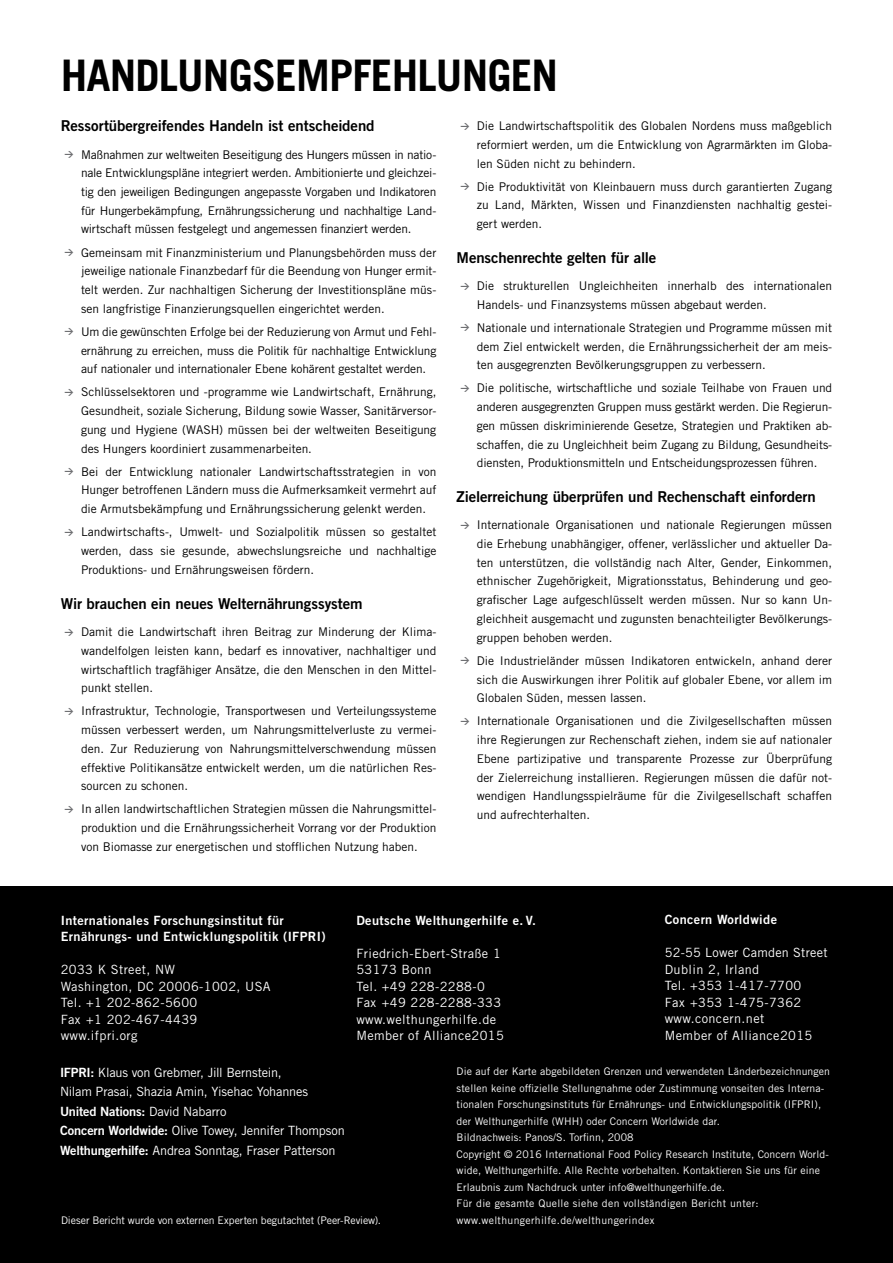
<style>
.page{position:relative;width:893px;height:1263px;background:#fff}
.page>*{position:absolute;margin:0;border:0;box-sizing:border-box;transform-origin:0 0}
.t1{font:700 43.5px "Trade Gothic LT Std";letter-spacing:-.02em;color:#000}
.t2{font:15px "Trade Gothic LT Std Bd 2";letter-spacing:-.01em;color:#000}
.t3{font:12.75px/16.5px "Trade Gothic LT Std";letter-spacing:.03em;color:#fff}
.t4{font:12.75px/16.5px "Trade Gothic LT Std Bd 2";letter-spacing:.03em;color:#fff}
.t5{font:12.75px/19.5px "Trade Gothic LT Std";letter-spacing:-.01em;color:#fff}
.t6{font:12.75px/19.5px "Trade Gothic LT Std";letter-spacing:-.015em;color:#fff}
.t7{font:12.75px "Trade Gothic LT Std Bd 2";letter-spacing:-.01em;color:#fff}
.t8{font:12px/18.8px "Trade Gothic LT Std";color:#000;text-align:justify}
.t9{font:10.5px/16.5px "Trade Gothic LT Std";letter-spacing:.01em;color:#fff}
.t10{font:10.5px "Trade Gothic LT Std";letter-spacing:.03em;color:#fff}
.t11{font:10.5px "Trade Gothic LT Std";letter-spacing:-.01em;color:#fff}
.s1{font-family:"DIN";font-weight:700;font-size:9px;color:#6d6e71}
.s2{font-family:"Trade Gothic LT Std Bd 2"}
.s3{font-family:"Trade Gothic LT Std"}
</style>
<div class="page">
<div style="left:0;top:886px;width:893px;height:377px;background:#000"></div>
<h1 class="t1" style="left:61px;top:49px;width:499px">HANDLUNGSEMPFEHLUNGEN</h1>
<p class="t2" style="left:61px;top:117px;width:315px">Ressortübergreifendes Handeln ist entscheidend</p>
<p class="t8" style="left:81px;top:145px;width:357px;text-indent:-17px"><span class="s1">&gt;</span> Maßnahmen zur weltweiten Beseitigung des Hungers müssen in natio&shy;nale Entwicklungspläne integriert werden. Ambitionierte und gleichzei&shy;tig den jeweiligen Bedingungen angepasste Vorgaben und Indikatoren für Hungerbekämpfung, Ernährungssicherung und nachhaltige Land&shy;wirtschaft müssen festgelegt und angemessen finanziert werden.</p>
<p class="t8" style="left:81px;top:243px;width:357px;text-indent:-17px"><span class="s1">&gt;</span> Gemeinsam mit Finanzministerium und Planungsbehörden muss der jeweilige nationale Finanzbedarf für die Beendung von Hunger ermit&shy;telt werden. Zur nachhaltigen Sicherung der Investitionspläne müs&shy;sen langfristige Finanzierungsquellen eingerichtet werden.</p>
<p class="t8" style="left:81px;top:322px;width:357px;text-indent:-17px"><span class="s1">&gt;</span> Um die gewünschten Erfolge bei der Reduzierung von Armut und Fehl&shy;ernährung zu erreichen, muss die Politik für nachhaltige Entwicklung auf nationaler und internationaler Ebene kohärent gestaltet werden.</p>
<p class="t8" style="left:81px;top:382px;width:357px;text-indent:-17px"><span class="s1">&gt;</span> Schlüsselsektoren und -programme wie Landwirtschaft, Ernährung, Gesundheit, soziale Sicherung, Bildung sowie Wasser, Sanitärversor&shy;gung und Hygiene (WASH) müssen bei der weltweiten Beseitigung des Hungers koordiniert zusammenarbeiten.</p>
<p class="t8" style="left:81px;top:462px;width:357px;text-indent:-17px"><span class="s1">&gt;</span> Bei der Entwicklung nationaler Landwirtschaftsstrategien in von Hunger betroffenen Ländern muss die Aufmerksamkeit vermehrt auf die Armutsbekämpfung und Ernährungssicherung gelenkt werden.</p>
<p class="t8" style="left:81px;top:522px;width:357px;text-indent:-17px"><span class="s1">&gt;</span> Landwirtschafts-, Umwelt- und Sozialpolitik müssen so gestaltet werden, dass sie gesunde, abwechslungsreiche und nachhaltige Produktions- und Ernährungsweisen fördern.</p>
<p class="t2" style="left:61px;top:594px;width:303px">Wir brauchen ein neues Welternährungssystem</p>
<p class="t8" style="left:81px;top:622px;width:357px;text-indent:-17px"><span class="s1">&gt;</span> Damit die Landwirtschaft ihren Beitrag zur Minderung der Klima&shy;wandelfolgen leisten kann, bedarf es innovativer, nachhaltiger und wirtschaftlich tragfähiger Ansätze, die den Menschen in den Mittel&shy;punkt stellen.</p>
<p class="t8" style="left:81px;top:702px;width:357px;text-indent:-17px"><span class="s1">&gt;</span> Infrastruktur, Technologie, Transportwesen und Verteilungssysteme müssen verbessert werden, um Nahrungsmittelverluste zu vermei&shy;den. Zur Reduzierung von Nahrungsmittelverschwendung müssen effektive Politikansätze entwickelt werden, um die natürlichen Res&shy;sourcen zu schonen.</p>
<p class="t8" style="left:81px;top:800px;width:357px;text-indent:-17px"><span class="s1">&gt;</span> In allen landwirtschaftlichen Strategien müssen die Nahrungsmittel&shy;produktion und die Ernährungssicherheit Vorrang vor der Produktion von Biomasse zur energetischen und stofflichen Nutzung haben.</p>
<p class="t8" style="left:477px;top:116px;width:357px;text-indent:-17px"><span class="s1">&gt;</span> Die Landwirtschaftspolitik des Globalen Nordens muss maßgeblich reformiert werden, um die Entwicklung von Agrarmärkten im Globa&shy;len Süden nicht zu behindern.</p>
<p class="t8" style="left:477px;top:177px;width:357px;text-indent:-17px"><span class="s1">&gt;</span> Die Produktivität von Kleinbauern muss durch garantierten Zugang zu Land, Märkten, Wissen und Finanzdiensten nachhaltig gestei&shy;gert werden.</p>
<p class="t2" style="left:457px;top:248px;width:201px">Menschenrechte gelten für alle</p>
<p class="t8" style="left:477px;top:276px;width:357px;text-indent:-16px"><span class="s1">&gt;</span> Die strukturellen Ungleichheiten innerhalb des internationalen<br>Handels- und Finanzsystems müssen abgebaut werden.</p>
<p class="t8" style="left:477px;top:318px;width:357px;text-indent:-16px"><span class="s1">&gt;</span> Nationale und internationale Strategien und Programme müssen mit dem Ziel entwickelt werden, die Ernährungssicherheit der am meis&shy;ten ausgegrenzten Bevölkerungsgruppen zu verbessern.</p>
<p class="t8" style="left:477px;top:379px;width:357px;text-indent:-16px"><span class="s1">&gt;</span> Die politische, wirtschaftliche und soziale Teilhabe von Frauen und anderen ausgegrenzten Gruppen muss gestärkt werden. Die Regierun&shy;gen müssen diskriminierende Gesetze, Strategien und Praktiken ab&shy;schaffen, die zu Ungleichheit beim Zugang zu Bildung, Gesundheits&shy;diensten, Produktionsmitteln und Entscheidungsprozessen führen.</p>
<p class="t2" style="left:457px;top:487px;width:361px">Zielerreichung überprüfen und Rechenschaft einfordern</p>
<p class="t8" style="left:477px;top:515px;width:357px;text-indent:-16px"><span class="s1">&gt;</span> Internationale Organisationen und nationale Regierungen müssen die Erhebung unabhängiger, offener, verlässlicher und aktueller Da&shy;ten unterstützen, die vollständig nach Alter, Gender, Einkommen, ethnischer Zugehörigkeit, Migrationsstatus, Behinderung und geo&shy;grafischer Lage aufgeschlüsselt werden müssen. Nur so kann Un&shy;gleichheit ausgemacht und zugunsten benachteiligter Bevölkerungs&shy;gruppen behoben werden.</p>
<p class="t8" style="left:477px;top:651px;width:357px;text-indent:-16px"><span class="s1">&gt;</span> Die Industrieländer müssen Indikatoren entwickeln, anhand derer sich die Auswirkungen ihrer Politik auf globaler Ebene, vor allem im Globalen Süden, messen lassen.</p>
<p class="t8" style="left:477px;top:711px;width:357px;text-indent:-16px"><span class="s1">&gt;</span> Internationale Organisationen und die Zivilgesellschaften müssen ihre Regierungen zur Rechenschaft ziehen, indem sie auf nationaler Ebene partizipative und transparente Prozesse zur Überprüfung der Zielerreichung installieren. Regierungen müssen die dafür not&shy;wendigen Handlungsspielräume für die Zivilgesellschaft schaffen und aufrechterhalten.</p>
<p class="t4" style="left:61px;top:912px;width:266px">Internationales Forschungsinstitut für<br>Ernährungs- und Entwicklungspolitik (IFPRI)</p>
<p class="t3" style="left:61px;top:961px;width:211px">2033 K Street, NW<br>Washington, DC 20006-1002, USA<br>Tel. +1 202-862-5600<br>Fax +1 202-467-4439 www.ifpri.org</p>
<p class="t6" style="left:60px;top:1062px;width:250px"><span class="s2">IFPRI:</span> Klaus von Grebmer, Jill Bernstein,<br>Nilam Prasai, Shazia Amin, Yisehac Yohannes</p>
<p class="t7" style="left:60px;top:1103px;width:168px">United Nations: <span class="s3">David Nabarro</span></p>
<p class="t5" style="left:60px;top:1121px;width:286px"><span class="s2">Concern Worldwide:</span> Olive Towey, Jennifer Thompson<br><span class="s2">Welthungerhilfe:</span> Andrea Sonntag, Fraser Patterson</p>
<p class="t4" style="left:356px;top:912px;width:181px">Deutsche Welthungerhilfe e. V.</p>
<p class="t3" style="left:356px;top:945px;width:149px">Friedrich-Ebert-Straße 1<br>53173 Bonn<br>Tel. +49 228-2288-0<br>Fax +49 228-2288-333 www.welthungerhilfe.de<br>Member of Alliance2015</p>
<p class="t4" style="left:665px;top:911px;width:114px">Concern Worldwide</p>
<p class="t3" style="left:665px;top:944px;width:164px">52-55 Lower Camden Street<br>Dublin 2, Irland<br>Tel. +353 1-417-7700<br>Fax +353 1-475-7362 www.concern.net<br>Member of Alliance2015</p>
<p class="t9" style="left:457px;top:1063px;width:375px">Die auf der Karte abgebildeten Grenzen und verwendeten Länderbezeichnungen stellen keine offizielle Stellungnahme oder Zustimmung vonseiten des Interna&shy;tionalen Forschungsinstituts für Ernährungs- und Entwicklungspolitik (IFPRI), der Welthungerhilfe (WHH) oder Concern Worldwide dar.<br>Bildnachweis: Panos/S. Torfinn, 2008<br>Copyright © 2016 International Food Policy Research Institute, Concern World&shy;wide, Welthungerhilfe. Alle Rechte vorbehalten. Kontaktieren Sie uns für eine Erlaubnis zum Nachdruck unter info@welthungerhilfe.de.</p>
<p class="t10" style="left:457px;top:1197px;width:304px">Für die gesamte Quelle siehe den vollständigen Bericht unter:</p>
<p class="t11" style="left:61px;top:1214px;width:322px">Dieser Bericht wurde von externen Experten begutachtet (Peer-Review).</p>
<p class="t10" style="left:457px;top:1214px;width:199px">www.welthungerhilfe.de/welthungerindex</p>
</div>
